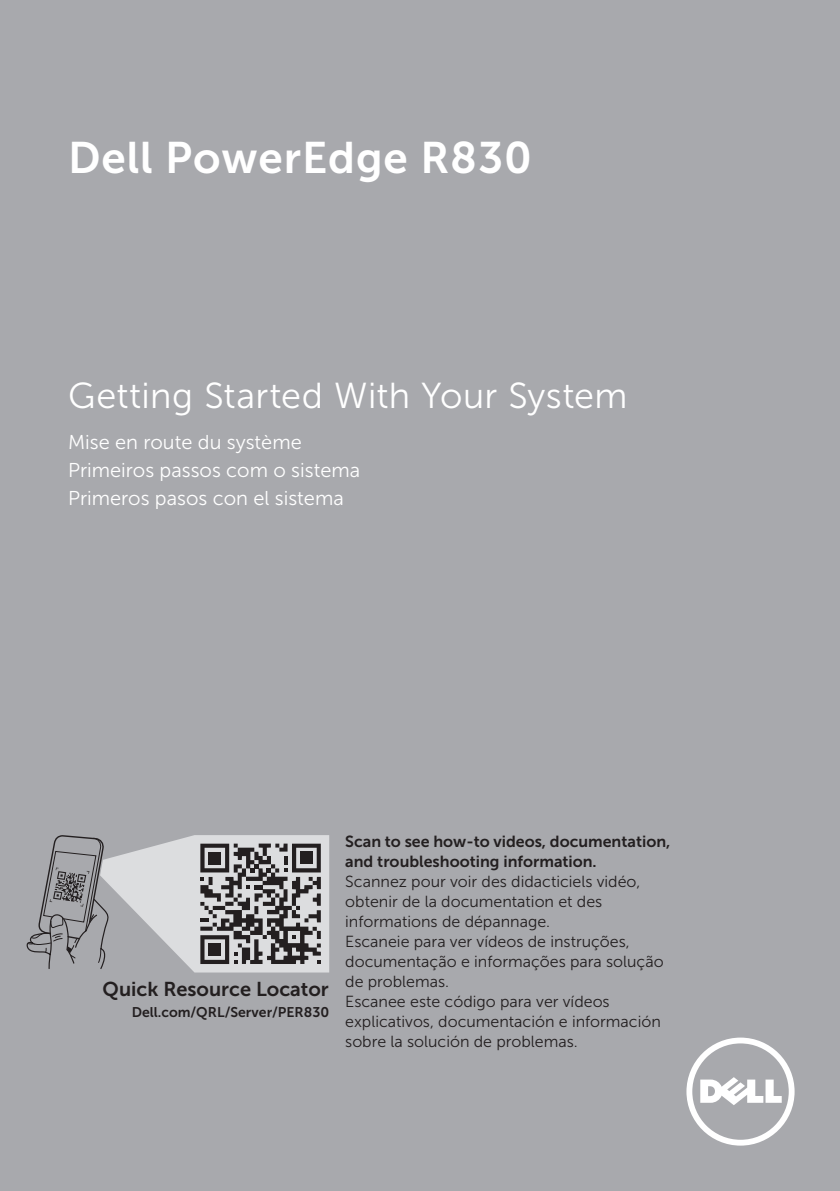
<style>
.page{position:relative;width:840px;height:1191px;background:#fff}
.page>*{position:absolute;margin:0;border:0;box-sizing:border-box;transform-origin:0 0}
.Brand{font:44px "Museo Sans For Dell 700";letter-spacing:.02em;color:#fff}
.DocName{font:36px "Museo Sans For Dell 300";letter-spacing:.01em;color:#fff}
.DocName-L10N{font:20px "Museo Sans For Dell 300";color:#fff}
.QRL{font:20px "Museo Sans For Dell 700";color:#231f20}
.QRL-scan_to_see_-_la{font:16px/20px "Museo Sans For Dell 300";color:#231f20}
.QRL-scan_to_see_-_bo{font:16px/20px "Museo Sans For Dell 700";color:#231f20}
.QRL-url{font:14px "Museo Sans For Dell 700";color:#231f20}
</style>
<div class="page">
<div style="left:0;top:0;width:839px;height:1191px;background:#a8a9ad"></div>
<svg style="left:686px;top:1037px;width:108px;height:108px"></svg>
<svg style="left:27px;top:835px;width:302px;height:137px"></svg>
<p class="Brand" style="left:68px;top:133px;width:465px">Dell PowerEdge R830</p>
<p class="DocName" style="left:68px;top:376px;width:560px">Getting Started With Your System</p>
<p class="DocName-L10N" style="left:68px;top:431px;width:235px">Mise en route du système</p>
<p class="DocName-L10N" style="left:68px;top:459px;width:293px">Primeiros passos com o sistema</p>
<p class="DocName-L10N" style="left:68px;top:487px;width:277px">Primeros pasos con el sistema</p>
<p class="QRL" style="left:102px;top:978px;width:228px">Quick Resource Locator</p>
<p class="QRL-url" style="left:132px;top:1004px;width:199px">Dell.com/QRL/Server/PER830</p>
<p class="QRL-scan_to_see_-_bo" style="left:345px;top:831px;width:326px">Scan to see how-to videos, documentation, and troubleshooting information.</p>
<p class="QRL-scan_to_see_-_la" style="left:345px;top:871px;width:296px">Scannez pour voir des didacticiels vidéo, obtenir de la documentation et des informations de dépannage.</p>
<p class="QRL-scan_to_see_-_la" style="left:345px;top:931px;width:320px">Escaneie para ver vídeos de instruções, documentação e informações para solução de problemas.</p>
<p class="QRL-scan_to_see_-_la" style="left:345px;top:991px;width:317px">Escanee este código para ver vídeos explicativos, documentación e información sobre la solución de problemas.</p>
</div>
